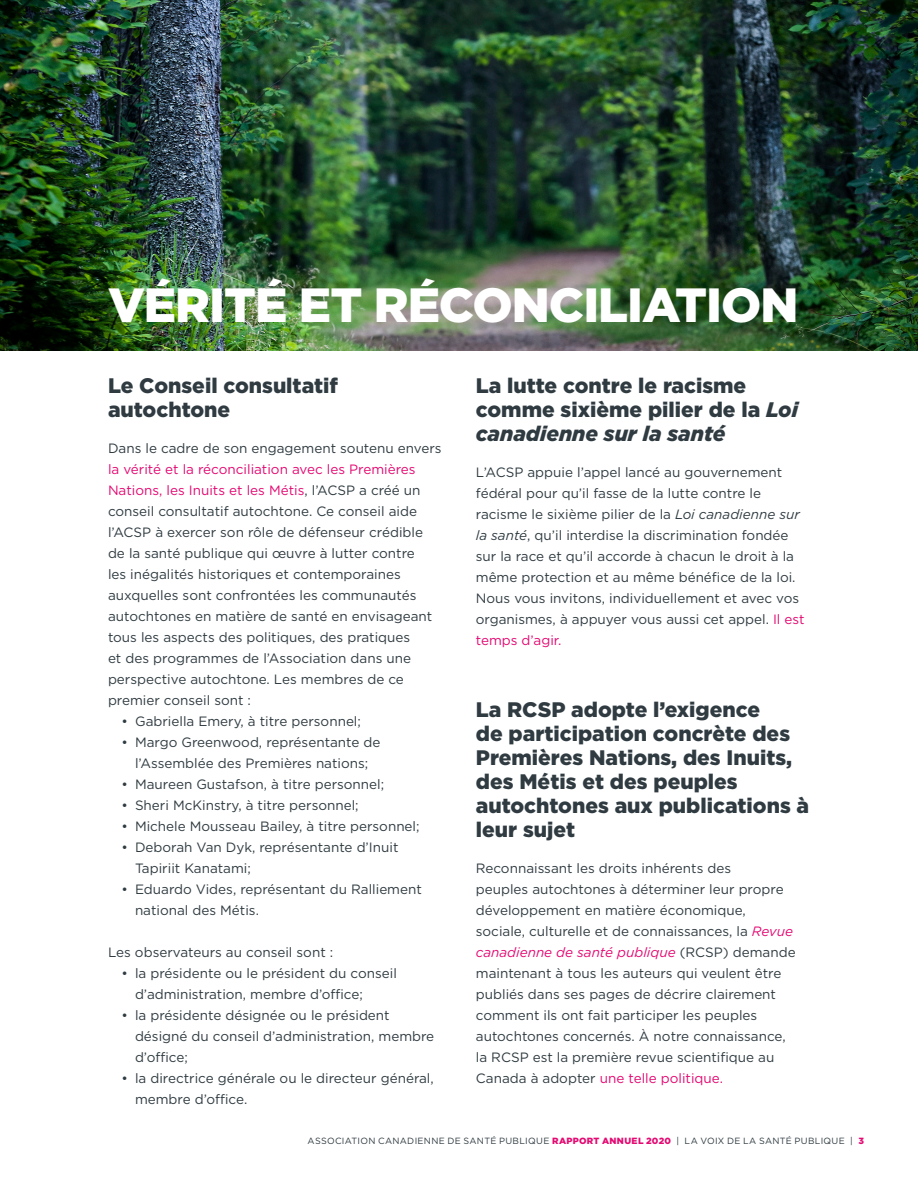
<style>
.page{position:relative;width:918px;height:1188px;background:#fff}
.page>*{position:absolute;margin:0;border:0;box-sizing:border-box;transform-origin:0 0}
.Title_1{font:900 48px "Gotham";letter-spacing:-.02em;color:#fff}
.Heading_4{font:900 21px/24px "Gotham";color:#2f3b41}
.Body_Regular{font:13.5px/21px "Gotham";color:#2f3b41}
.References_Section{font:9px "Gotham";letter-spacing:.03em;color:#2f3b41}
.s1{color:#e50972}
.s2{font-style:italic}
.s3{font-style:italic;color:#e50972}
.s4{font-weight:900;color:#e50972}
</style>
<div class="page">
<img style="left:0;top:0;width:918px;height:351px">
<p class="Title_1" style="left:108px;top:272px;width:692px">VÉRITÉ ET RÉCONCILIATION</p>
<p class="Heading_4" style="left:108px;top:373px;width:232px">Le Conseil consultatif autochtone</p>
<p class="Body_Regular" style="left:108px;top:437px;width:335px">Dans le cadre de son engagement soutenu envers <span class="s1">la vérité et la réconciliation avec les Premières Nations, les Inuits et les Métis</span>, l’ACSP a créé un conseil consultatif autochtone. Ce conseil aide l’ACSP à exercer son rôle de défenseur crédible de la santé publique qui œuvre à lutter contre<br>les inégalités historiques et contemporaines auxquelles sont confrontées les communautés autochtones en matière de santé en envisageant tous les aspects des politiques, des pratiques<br>et des programmes de l’Association dans une perspective autochtone. Les membres de ce premier conseil sont :</p>
<p class="Body_Regular" style="left:122px;top:710px;width:241px">• Gabriella Emery, à titre personnel;</p>
<p class="Body_Regular" style="left:122px;top:731px;width:261px;text-align:center">• Margo Greenwood, représentante de l’Assemblée des Premières nations;</p>
<p class="Body_Regular" style="left:122px;top:773px;width:264px">• Maureen Gustafson, à titre personnel;</p>
<p class="Body_Regular" style="left:122px;top:794px;width:239px">• Sheri McKinstry, à titre personnel;</p>
<p class="Body_Regular" style="left:122px;top:815px;width:300px">• Michele Mousseau Bailey, à titre personnel;</p>
<p class="Body_Regular" style="left:135px;top:836px;width:265px;text-indent:-14px">• Deborah Van Dyk, représentante d’Inuit<br>Tapiriit Kanatami;</p>
<p class="Body_Regular" style="left:135px;top:878px;width:288px;text-indent:-14px">• Eduardo Vides, représentant du Ralliement national des Métis.</p>
<p class="Body_Regular" style="left:108px;top:941px;width:227px">Les observateurs au conseil sont :</p>
<p class="Body_Regular" style="left:135px;top:962px;width:263px;text-indent:-14px">• la présidente ou le président du conseil d’administration, membre d’office;</p>
<p class="Body_Regular" style="left:135px;top:1004px;width:301px;text-indent:-14px">• la présidente désignée ou le président désigné du conseil d’administration, membre d’office;</p>
<p class="Body_Regular" style="left:135px;top:1067px;width:300px;text-indent:-14px">• la directrice générale ou le directeur général, membre d’office.</p>
<p class="Heading_4" style="left:476px;top:373px;width:324px">La lutte contre le racisme comme sixième pilier de la <span class="s2">Loi canadienne sur la santé</span></p>
<p class="Body_Regular" style="left:476px;top:461px;width:330px">L’ACSP appuie l’appel lancé au gouvernement fédéral pour qu’il fasse de la lutte contre le racisme le sixième pilier de la <span class="s2">Loi canadienne sur la santé</span>, qu’il interdise la discrimination fondée sur la race et qu’il accorde à chacun le droit à la même protection et au même bénéfice de la loi.<br>Nous vous invitons, individuellement et avec vos organismes, à appuyer vous aussi cet appel. <span class="s1">Il est temps d’agir.</span></p>
<p class="Heading_4" style="left:476px;top:697px;width:335px">La RCSP adopte l’exigence<br>de participation concrète des<br>Premières Nations, des Inuits, des Métis et des peuples autochtones aux publications à leur sujet</p>
<p class="Body_Regular" style="left:476px;top:857px;width:321px">Reconnaissant les droits inhérents des<br>peuples autochtones à déterminer leur propre développement en matière économique, sociale, culturelle et de connaissances, la <span class="s3">Revue canadienne de santé publique</span> (RCSP) demande maintenant à tous les auteurs qui veulent être publiés dans ses pages de décrire clairement comment ils ont fait participer les peuples autochtones concernés. À notre connaissance, la RCSP est la première revue scientifique au Canada à adopter <span class="s1">une telle politique.</span></p>
<p class="References_Section" style="left:308px;top:1135px;width:558px">ASSOCIATION CANADIENNE DE SANTÉ PUBLIQUE <span class="s4">RAPPORT ANNUEL 2020</span> | LA VOIX DE LA SANTÉ PUBLIQUE | <span class="s4">3</span></p>
</div>
